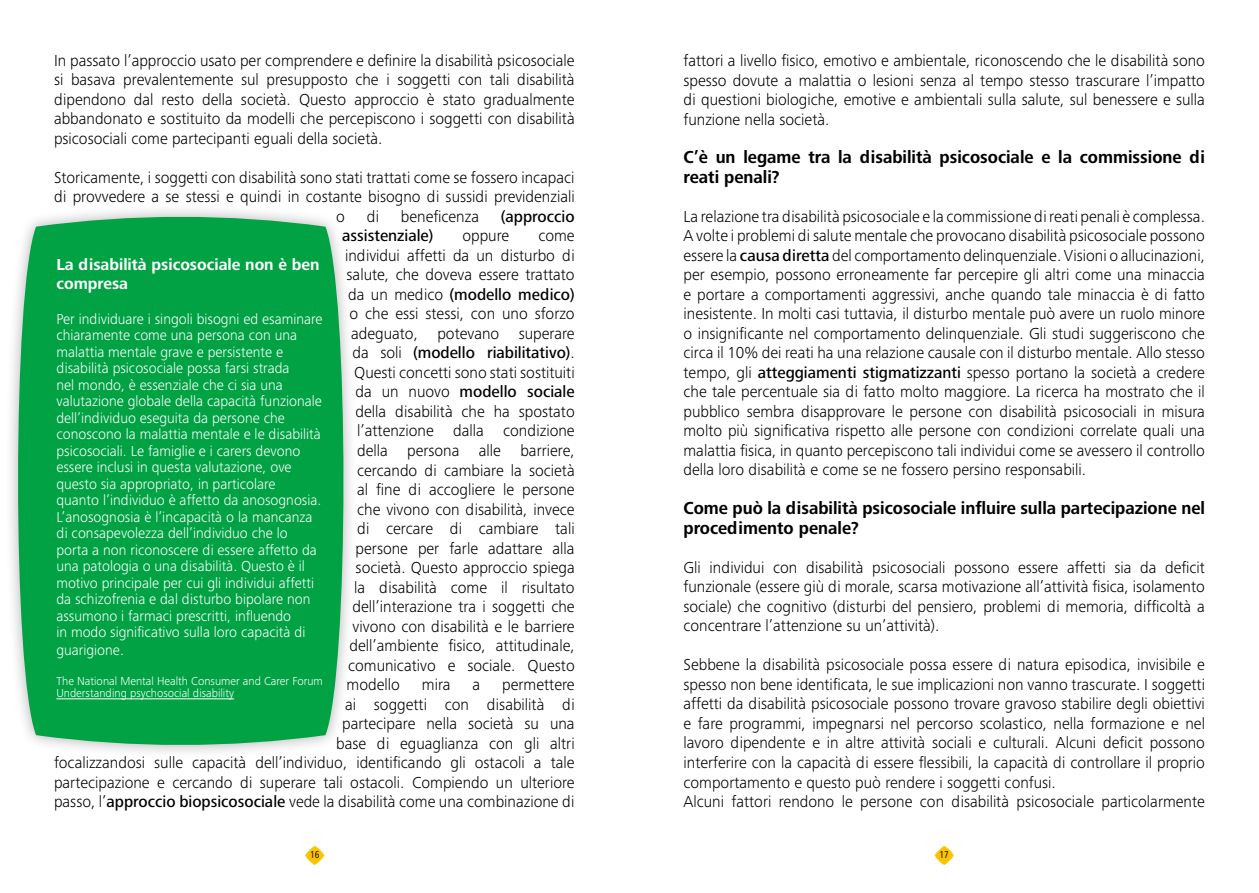
<style>
.page{position:relative;width:1259px;height:893px;background:#fff}
.page>*{position:absolute;margin:0;border:0;box-sizing:border-box;transform-origin:0 0}
.t1{font:700 18px/19.5px "Frutiger Next Pro";color:#000;scale:.95 1}
.t2{font:300 16.5px/19.5px "Frutiger Next Pro";color:#000;text-align:justify}
.t3{font:500 16.5px "Frutiger Next Pro";color:#000}
.t4{font:700 16.5px/19.5px "Frutiger Next Pro";color:#fff}
.t5{font:300 15px/16.5px "Frutiger Next Pro";color:#fff}
.t6{font:300 12px/12px "Frutiger Next Pro";color:#fff}
.t7{font:condensed 10.5px "Frutiger Next Pro";color:#000;scale:.95 1}
.s1{font-weight:300}
.s2{font-weight:500}
</style>
<div class="page">
<svg style="left:305px;top:846px;width:19px;height:19px"></svg>
<svg style="left:934px;top:846px;width:20px;height:19px"></svg>
<svg style="left:12px;top:214px;width:337px;height:534px;background:#14a852"></svg>
<hr style="left:56px;top:699px;width:178px;height:1px;background:#fff">
<p class="t2" style="left:54px;top:51px;width:522px">In passato l’approccio usato per comprendere e definire la disabilità psicosociale si basava prevalentemente sul presupposto che i soggetti con tali disabilità dipendono dal resto della società. Questo approccio è stato gradualmente abbandonato e sostituito da modelli che percepiscono i soggetti con disabilità psicosociali come partecipanti eguali della società.</p>
<p class="t2" style="left:54px;top:168px;width:522px">Storicamente, i soggetti con disabilità sono stati trattati come se fossero incapaci</p>
<p class="t2" style="left:54px;top:187px;width:522px">di provvedere a se stessi e quindi in costante bisogno di sussidi previdenziali</p>
<p class="t2" style="left:336px;top:207px;width:10px">o</p>
<p class="t2" style="left:367px;top:207px;width:14px">di</p>
<p class="t2" style="left:401px;top:207px;width:80px">beneficenza</p>
<p class="t3" style="left:501px;top:207px;width:75px">(approccio</p>
<p class="t3" style="left:342px;top:226px;width:93px">assistenziale)</p>
<p class="t2" style="left:462px;top:226px;width:48px">oppure</p>
<p class="t2" style="left:538px;top:226px;width:38px">come</p>
<p class="t2" style="left:345px;top:246px;width:231px">individui affetti da un disturbo di</p>
<p class="t2" style="left:347px;top:265px;width:230px">salute, che doveva essere trattato</p>
<p class="t3" style="left:348px;top:285px;width:228px"><span class="s1">da un medico</span> (modello medico)</p>
<p class="t2" style="left:350px;top:304px;width:227px">o che essi stessi, con uno sforzo</p>
<p class="t2" style="left:351px;top:324px;width:225px">adeguato, potevano superare</p>
<p class="t3" style="left:353px;top:344px;width:224px"><span class="s1">da soli</span> (modello riabilitativo)<span class="s1">.</span></p>
<p class="t2" style="left:354px;top:363px;width:222px">Questi concetti sono stati sostituiti</p>
<p class="t3" style="left:356px;top:383px;width:221px"><span class="s1">da un nuovo</span> modello sociale</p>
<p class="t2" style="left:356px;top:402px;width:221px">della disabilità che ha spostato</p>
<p class="t2" style="left:357px;top:421px;width:219px">l’attenzione dalla condizione</p>
<p class="t2" style="left:357px;top:441px;width:219px">della persona alle barriere,</p>
<p class="t2" style="left:357px;top:460px;width:219px">cercando di cambiare la società</p>
<p class="t2" style="left:357px;top:480px;width:219px">al fine di accogliere le persone</p>
<p class="t2" style="left:357px;top:499px;width:219px">che vivono con disabilità, invece</p>
<p class="t2" style="left:357px;top:519px;width:219px">di cercare di cambiare tali</p>
<p class="t2" style="left:356px;top:538px;width:220px">persone per farle adattare alla</p>
<p class="t2" style="left:356px;top:558px;width:221px">società. Questo approccio spiega</p>
<p class="t2" style="left:354px;top:577px;width:222px">la disabilità come il risultato</p>
<p class="t2" style="left:353px;top:597px;width:223px">dell’interazione tra i soggetti che</p>
<p class="t2" style="left:353px;top:616px;width:223px">vivono con disabilità e le barriere</p>
<p class="t2" style="left:350px;top:636px;width:227px">dell’ambiente fisico, attitudinale,</p>
<p class="t2" style="left:348px;top:655px;width:228px">comunicativo e sociale. Questo</p>
<p class="t2" style="left:347px;top:675px;width:55px">modello</p>
<p class="t2" style="left:422px;top:675px;width:30px">mira</p>
<p class="t2" style="left:472px;top:675px;width:9px">a</p>
<p class="t4" style="left:56px;top:255px;width:265px">La disabilità psicosociale non è ben compresa</p>
<p class="t5" style="left:56px;top:311px;width:268px">Per individuare i singoli bisogni ed esaminare chiaramente come una persona con una malattia mentale grave e persistente e disabilità psicosociale possa farsi strada<br>nel mondo, è essenziale che ci sia una valutazione globale della capacità funzionale dell’individuo eseguita da persone che conoscono la malattia mentale e le disabilità psicosociali. Le famiglie e i carers devono essere inclusi in questa valutazione, ove questo sia appropriato, in particolare<br>quanto l’individuo è affetto da anosognosia.<br>L’anosognosia è l’incapacità o la mancanza di consapevolezza dell’individuo che lo porta a non riconoscere di essere affetto da una patologia o una disabilità. Questo è il motivo principale per cui gli individui affetti da schizofrenia e dal disturbo bipolare non assumono i farmaci prescritti, influendo<br>in modo significativo sulla loro capacità di</p>
<p class="t5" style="left:56px;top:642px;width:69px">guarigione.</p>
<p class="t6" style="left:56px;top:675px;width:268px">The National Mental Health Consumer and Carer Forum<br>Understanding psychosocial disability</p>
<p class="t2" style="left:54px;top:675px;width:522px;text-align:right">permettere<br>ai soggetti con disabilità di<br>partecipare nella società su una<br>base di eguaglianza con gli altri<br>focalizzandosi sulle capacità dell’individuo, identificando gli ostacoli a tale partecipazione e cercando di superare tali ostacoli. Compiendo un ulteriore passo, l’<span class="s2">approccio biopsicosociale</span> vede la disabilità come una combinazione di</p>
<p class="t2" style="left:683px;top:51px;width:523px">fattori a livello fisico, emotivo e ambientale, riconoscendo che le disabilità sono spesso dovute a malattia o lesioni senza al tempo stesso trascurare l’impatto di questioni biologiche, emotive e ambientali sulla salute, sul benessere e sulla funzione nella società.</p>
<p class="t1" style="left:683px;top:148px;width:550px">C’è un legame tra la disabilità psicosociale e la commissione di reati penali?</p>
<p class="t2" style="left:683px;top:207px;width:523px">La relazione tra disabilità psicosociale e la commissione di reati penali è complessa.<br>A volte i problemi di salute mentale che provocano disabilità psicosociale possono essere la <span class="s2">causa diretta</span> del comportamento delinquenziale. Visioni o allucinazioni, per esempio, possono erroneamente far percepire gli altri come una minaccia e portare a comportamenti aggressivi, anche quando tale minaccia è di fatto inesistente. In molti casi tuttavia, il disturbo mentale può avere un ruolo minore o insignificante nel comportamento delinquenziale. Gli studi suggeriscono che circa il 10% dei reati ha una relazione causale con il disturbo mentale. Allo stesso tempo, gli <span class="s2">atteggiamenti stigmatizzanti</span> spesso portano la società a credere che tale percentuale sia di fatto molto maggiore. La ricerca ha mostrato che il pubblico sembra disapprovare le persone con disabilità psicosociali in misura molto più significativa rispetto alle persone con condizioni correlate quali una malattia fisica, in quanto percepiscono tali individui come se avessero il controllo della loro disabilità e come se ne fossero persino responsabili.</p>
<p class="t1" style="left:683px;top:499px;width:550px">Come può la disabilità psicosociale influire sulla partecipazione nel procedimento penale?</p>
<p class="t2" style="left:683px;top:558px;width:523px">Gli individui con disabilità psicosociali possono essere affetti sia da deficit funzionale (essere giù di morale, scarsa motivazione all’attività fisica, isolamento sociale) che cognitivo (disturbi del pensiero, problemi di memoria, difficoltà a concentrare l’attenzione su un’attività).</p>
<p class="t2" style="left:683px;top:655px;width:523px;text-align:left">Sebbene la disabilità psicosociale possa essere di natura episodica, invisibile e spesso non bene identificata, le sue implicazioni non vanno trascurate. I soggetti affetti da disabilità psicosociale possono trovare gravoso stabilire degli obiettivi e fare programmi, impegnarsi nel percorso scolastico, nella formazione e nel lavoro dipendente e in altre attività sociali e culturali. Alcuni deficit possono interferire con la capacità di essere flessibili, la capacità di controllare il proprio comportamento e questo può rendere i soggetti confusi.<br>Alcuni fattori rendono le persone con disabilità psicosociale particolarmente</p>
<p class="t7" style="left:310px;top:848px;width:11px">16</p>
<p class="t7" style="left:939px;top:848px;width:11px">17</p>
</div>
